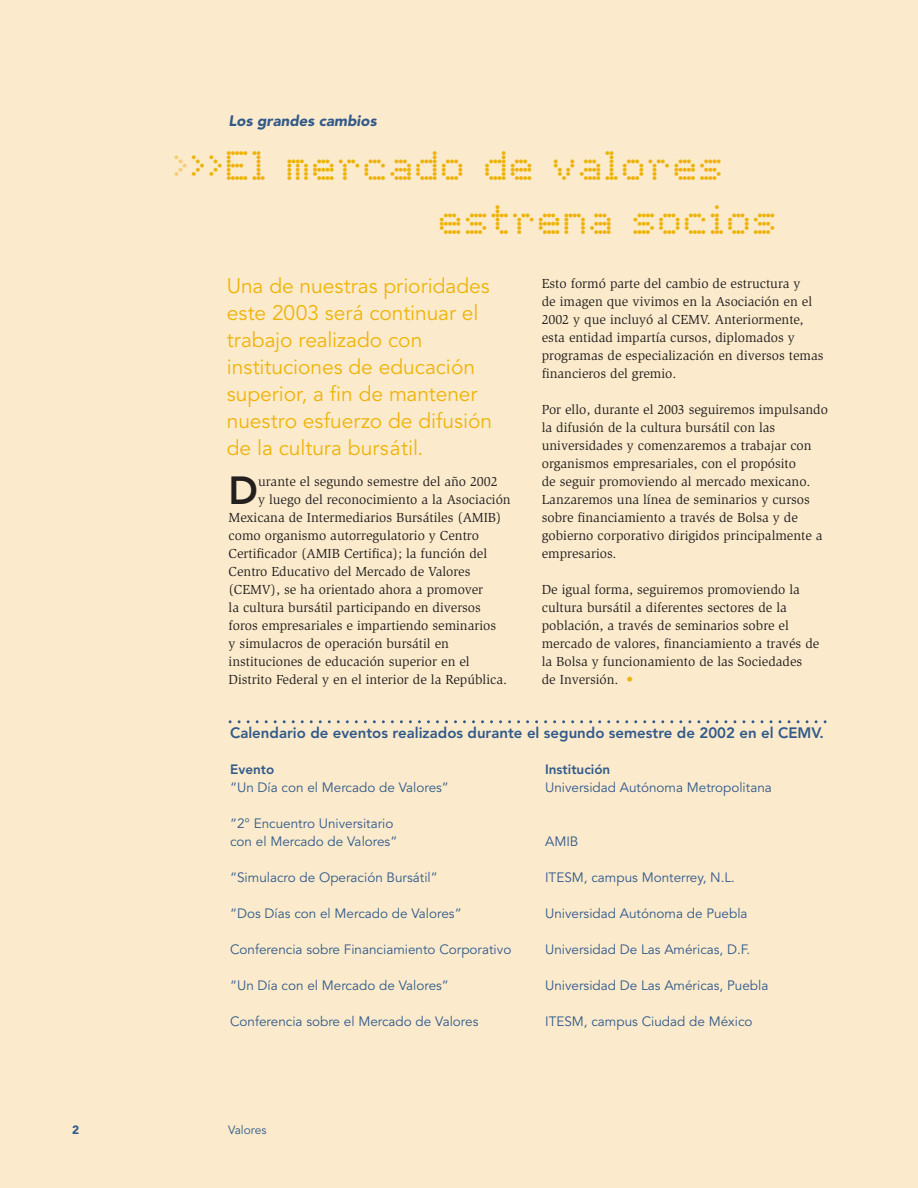
<style>
.page{position:relative;width:918px;height:1188px;background:#fbebcc}
.page>*{position:absolute;margin:0;border:0;box-sizing:border-box;transform-origin:0 0}
.t1{font:42px/54px "Dot Matrix Two";letter-spacing:.025em;color:#eeb30a}
.t2{font:800 38.85px "Avenir";color:#231f1f}
.t3{font:21px/27px "Avenir";color:#eeb30a}
.t4{font:800 15px "Avenir";color:#31598a}
.t5{font:italic 900 15px "Avenir";color:#31598a}
.t6{font:13.5px/18px "Slimbach";color:#231f1f}
.t7{font:13.5px/18px "Avenir";color:#31598a}
.t8{font:800 13.5px "Avenir";color:#31598a}
.t9{font:12px "Avenir";color:#31598a}
.t10{font:900 12px "Avenir";color:#31598a}
.s1{color:#f5cd77}
.s2{color:#eeb30a}
</style>
<div class="page">
<svg style="left:230px;top:720px;width:597px;height:3px"></svg>
<p class="t5" style="left:229px;top:115px;width:150px">Los grandes cambios</p>
<h1 class="t1" style="left:438px;top:139px;width:340px;text-indent:-265px"><span class="s1">&gt;</span>&gt;&gt;El mercado de valores estrena socios</h1>
<h3 class="t3" style="left:227px;top:274px;width:267px">Una de nuestras prioridades este 2003 será continuar el trabajo realizado con instituciones de educación superior, a fin de mantener nuestro esfuerzo de difusión de la cultura bursátil.</h3>
<h2 class="t2" style="left:229px;top:475px;width:31px">D</h2>
<p class="t6" style="left:258px;top:473px;width:241px">urante el segundo semestre del año 2002</p>
<p class="t6" style="left:258px;top:491px;width:254px">y luego del reconocimiento a la Asociación</p>
<p class="t6" style="left:229px;top:509px;width:274px">Mexicana de Intermediarios Bursátiles (AMIB)</p>
<p class="t6" style="left:229px;top:527px;width:252px">como organismo autorregulatorio y Centro</p>
<p class="t6" style="left:229px;top:545px;width:260px">Certificador (AMIB Certifica); la función del</p>
<p class="t6" style="left:229px;top:563px;width:243px">Centro Educativo del Mercado de Valores</p>
<p class="t6" style="left:229px;top:581px;width:256px">(CEMV), se ha orientado ahora a promover</p>
<p class="t6" style="left:229px;top:599px;width:254px">la cultura bursátil participando en diversos</p>
<p class="t6" style="left:229px;top:617px;width:269px">foros empresariales e impartiendo seminarios</p>
<p class="t6" style="left:229px;top:635px;width:222px">y simulacros de operación bursátil en</p>
<p class="t6" style="left:229px;top:653px;width:243px">instituciones de educación superior en el</p>
<p class="t6" style="left:229px;top:671px;width:280px">Distrito Federal y en el interior de la República.</p>
<p class="t6" style="left:542px;top:275px;width:283px">Esto formó parte del cambio de estructura y<br>de imagen que vivimos en la Asociación en el 2002 y que incluyó al CEMV. Anteriormente, esta entidad impartía cursos, diplomados y programas de especialización en diversos temas financieros del gremio.</p>
<p class="t6" style="left:542px;top:401px;width:288px">Por ello, durante el 2003 seguiremos impulsando la difusión de la cultura bursátil con las universidades y comenzaremos a trabajar con organismos empresariales, con el propósito<br>de seguir promoviendo al mercado mexicano.<br>Lanzaremos una línea de seminarios y cursos sobre financiamiento a través de Bolsa y de gobierno corporativo dirigidos principalmente a empresarios.</p>
<p class="t6" style="left:542px;top:581px;width:279px">De igual forma, seguiremos promoviendo la cultura bursátil a diferentes sectores de la población, a través de seminarios sobre el mercado de valores, financiamiento a través de la Bolsa y funcionamiento de las Sociedades de Inversión. <span class="s2">•</span></p>
<p class="t4" style="left:230px;top:727px;width:595px">Calendario de eventos realizados durante el segundo semestre de 2002 en el CEMV.</p>
<p class="t8" style="left:230px;top:764px;width:46px">Evento</p>
<p class="t8" style="left:545px;top:764px;width:67px">Institución</p>
<p class="t7" style="left:230px;top:780px;width:220px">“Un Día con el Mercado de Valores”</p>
<p class="t7" style="left:545px;top:780px;width:228px">Universidad Autónoma Metropolitana</p>
<p class="t7" style="left:230px;top:816px;width:169px">“2° Encuentro Universitario con el Mercado de Valores”</p>
<p class="t7" style="left:545px;top:834px;width:35px">AMIB</p>
<p class="t7" style="left:230px;top:870px;width:209px">“Simulacro de Operación Bursátil”</p>
<p class="t7" style="left:545px;top:870px;width:191px">ITESM, campus Monterrey, N.L.</p>
<p class="t7" style="left:230px;top:906px;width:233px">“Dos Días con el Mercado de Valores”</p>
<p class="t7" style="left:545px;top:906px;width:204px">Universidad Autónoma de Puebla</p>
<p class="t7" style="left:230px;top:942px;width:283px">Conferencia sobre Financiamiento Corporativo</p>
<p class="t7" style="left:545px;top:942px;width:207px">Universidad De Las Américas, D.F.</p>
<p class="t7" style="left:230px;top:978px;width:220px">“Un Día con el Mercado de Valores”</p>
<p class="t7" style="left:545px;top:978px;width:225px">Universidad De Las Américas, Puebla</p>
<p class="t7" style="left:230px;top:1014px;width:250px">Conferencia sobre el Mercado de Valores</p>
<p class="t7" style="left:545px;top:1014px;width:209px">ITESM, campus Ciudad de México</p>
<p class="t10" style="left:72px;top:1125px;width:9px">2</p>
<p class="t9" style="left:228px;top:1125px;width:41px">VValores</p>
<p class="t9" style="left:235px;top:1125px;width:33px">alores</p>
</div>
